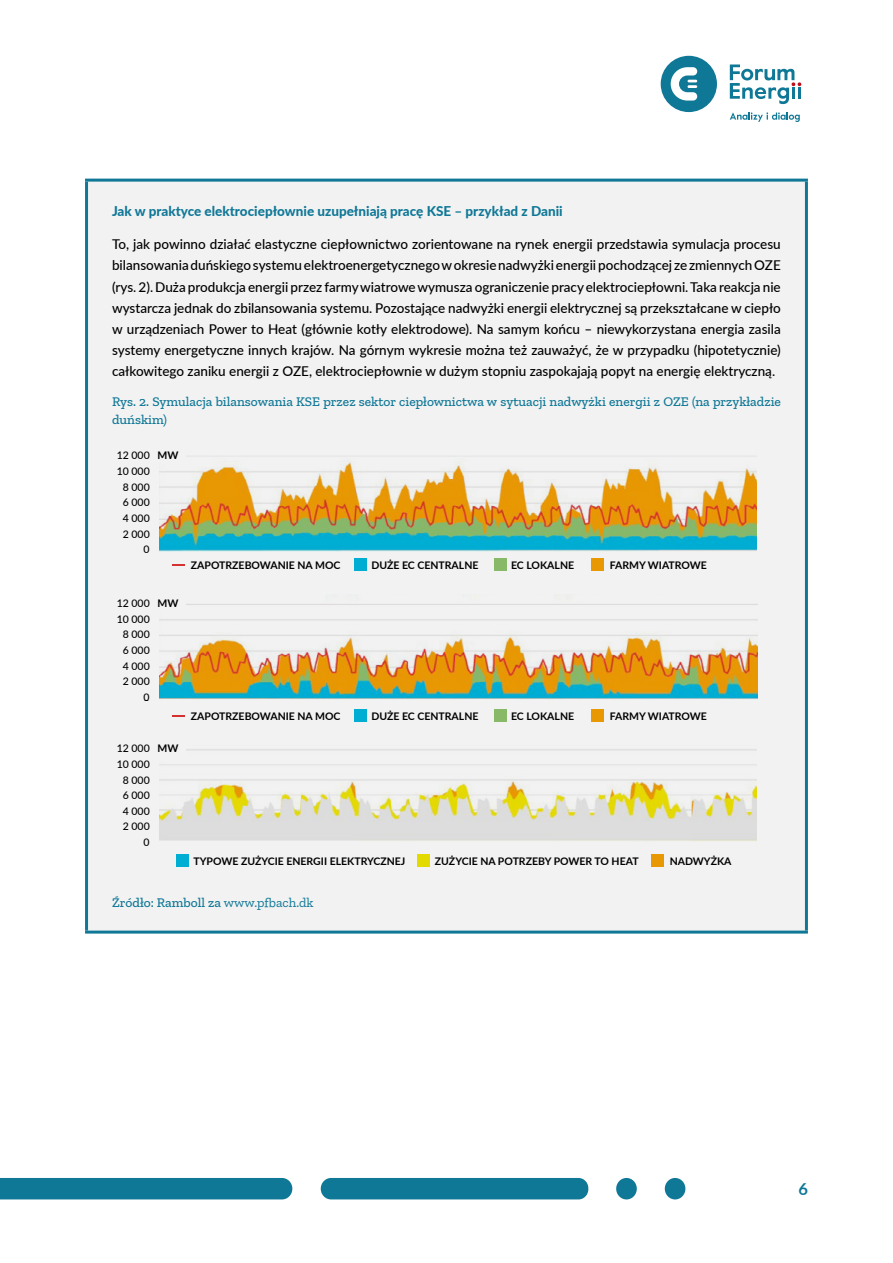
<style>
.page{position:relative;width:893px;height:1263px;background:#fff}
.page>*{position:absolute;margin:0;border:0;box-sizing:border-box;transform-origin:0 0}
.t1{font:700 16.5px "Lato";color:#107897}
.t2{font:500 13.5px/21px "Lato";color:#000;text-align:justify}
.rysunek_podpis{font:500 13.5px/18px "Zilla Slab";color:#107897}
.t3{font:800 13.5px "Lato";color:#107897}
.t4{font:700 10.5px "Lato";color:#000}
.t5{font:500 10.5px "Lato";color:#000}
.s1{font-weight:700}
.s2{font-weight:400}
</style>
<div class="page">
<div style="left:0;top:1178px;width:292px;height:21px;background:#107897"></div>
<div style="left:321px;top:1178px;width:267px;height:21px;background:#107897;border-radius:10px"></div>
<div style="left:616px;top:1178px;width:21px;height:21px;background:#107897;border-radius:50%"></div>
<div style="left:665px;top:1178px;width:20px;height:21px;background:#107897;border-radius:50%"></div>
<svg style="left:660px;top:55px;width:142px;height:67px"></svg>
<div style="left:87px;top:180px;width:719px;height:752px;background:#f2f2f2"></div>
<hr style="left:85px;top:179px;width:723px;height:3px;background:#107897">
<hr style="left:85px;top:182px;width:3px;height:748px;background:#107897">
<hr style="left:805px;top:182px;width:3px;height:748px;background:#107897">
<hr style="left:85px;top:930px;width:723px;height:3px;background:#107897">
<img style="left:159px;top:461px;width:597px;height:90px">
<svg style="left:172px;top:564px;width:13px;height:1px"></svg>
<div style="left:354px;top:558px;width:13px;height:13px;background:#00add3"></div>
<div style="left:494px;top:558px;width:12px;height:13px;background:#87b969"></div>
<div style="left:591px;top:558px;width:13px;height:13px;background:#e89802"></div>
<div style="left:153px;top:448px;width:32px;height:15px;background:#f2f2f2"></div>
<svg style="left:172px;top:715px;width:13px;height:1px"></svg>
<div style="left:354px;top:709px;width:13px;height:13px;background:#00add3"></div>
<div style="left:494px;top:709px;width:12px;height:13px;background:#87b969"></div>
<div style="left:591px;top:709px;width:13px;height:13px;background:#e89802"></div>
<div style="left:176px;top:854px;width:13px;height:13px;background:#00add3"></div>
<div style="left:417px;top:854px;width:13px;height:13px;background:#e3da02"></div>
<div style="left:651px;top:854px;width:13px;height:13px;background:#e89802"></div>
<img style="left:159px;top:594px;width:598px;height:106px">
<img style="left:159px;top:749px;width:597px;height:92px">
<div style="left:153px;top:596px;width:32px;height:14px;background:#f2f2f2"></div>
<div style="left:153px;top:741px;width:32px;height:15px;background:#f2f2f2"></div>
<p class="t3" style="left:112px;top:202px;width:452px">Jak w praktyce elektrociepłownie uzupełniają pracę KSE – przykład z Danii</p>
<p class="t2" style="left:112px;top:233px;width:670px">To, jak powinno działać elastyczne ciepłownictwo zorientowane na rynek energii przedstawia symulacja procesu bilansowania duńskiego systemu elektroenergetycznego wokresie nadwyżki energii pochodzącej ze zmiennych OZE (rys. 2). Duża produkcja energii przez farmy wiatrowe wymusza ograniczenie pracy elektrociepłowni. Taka reakcja nie wystarcza jednak do zbilansowania systemu. Pozostające nadwyżki energii elektrycznej są przekształcane w ciepło w urządzeniach Power to Heat (głównie kotły elektrodowe). Na samym końcu – niewykorzystana energia zasila systemy energetyczne innych krajów. Na górnym wykresie można też zauważyć, że w przypadku (hipotetycznie) całkowitego zaniku energii z OZE, elektrociepłownie w dużym stopniu zaspokajają popyt na energię elektryczną.</p>
<p class="rysunek_podpis" style="left:112px;top:392px;width:670px">Rys. 2. Symulacja bilansowania KSE przez sektor ciepłownictwa w sytuacji nadwyżki energii z OZE (na przykładzie duńskim)</p>
<p class="t5" style="left:117px;top:448px;width:63px">12 000 <span class="s1">MW</span></p>
<p class="t5" style="left:117px;top:464px;width:35px">10 000</p>
<p class="t5" style="left:123px;top:479px;width:29px">8 000</p>
<p class="t5" style="left:123px;top:495px;width:29px">6 000</p>
<p class="t5" style="left:123px;top:510px;width:29px">4 000</p>
<p class="t5" style="left:123px;top:526px;width:29px">2 000</p>
<p class="t5" style="left:144px;top:542px;width:8px">0</p>
<p class="t5" style="left:117px;top:596px;width:63px">12 000 <span class="s1">MW</span></p>
<p class="t5" style="left:117px;top:611px;width:35px">10 000</p>
<p class="t5" style="left:123px;top:627px;width:29px">8 000</p>
<p class="t5" style="left:123px;top:642px;width:29px">6 000</p>
<p class="t5" style="left:123px;top:658px;width:29px">4 000</p>
<p class="t5" style="left:123px;top:674px;width:29px">2 000</p>
<p class="t5" style="left:144px;top:689px;width:8px">0</p>
<p class="t5" style="left:117px;top:741px;width:63px">12 000 <span class="s1">MW</span></p>
<p class="t5" style="left:117px;top:756px;width:35px">10 000</p>
<p class="t5" style="left:123px;top:772px;width:29px">8 000</p>
<p class="t5" style="left:123px;top:788px;width:29px">6 000</p>
<p class="t5" style="left:123px;top:803px;width:29px">4 000</p>
<p class="t5" style="left:123px;top:819px;width:29px">2 000</p>
<p class="t5" style="left:144px;top:835px;width:8px">0</p>
<p class="t4" style="left:191px;top:557px;width:151px">ZAPOTRZEBOWANIE NA MOC</p>
<p class="t4" style="left:371px;top:557px;width:109px">DUŻE EC CENTRALNE</p>
<p class="t4" style="left:511px;top:557px;width:65px">EC LOKALNE</p>
<p class="t4" style="left:610px;top:557px;width:99px">FARMY WIATROWE</p>
<p class="t4" style="left:191px;top:709px;width:151px">ZAPOTRZEBOWANIE NA MOC</p>
<p class="t4" style="left:371px;top:709px;width:109px">DUŻE EC CENTRALNE</p>
<p class="t4" style="left:511px;top:709px;width:65px">EC LOKALNE</p>
<p class="t4" style="left:610px;top:709px;width:99px">FARMY WIATROWE</p>
<p class="t4" style="left:193px;top:853px;width:213px">TYPOWE ZUŻYCIE ENERGII ELEKTRYCZNEJ</p>
<p class="t4" style="left:435px;top:853px;width:205px">ZUŻYCIE NA POTRZEBY POWER TO HEAT</p>
<p class="t4" style="left:670px;top:853px;width:63px">NADWYŻKA</p>
<p class="rysunek_podpis" style="left:112px;top:893px;width:203px">Źródło: Ramboll za <span class="s2">www.pfbach.dk</span></p>
<p class="t1" style="left:798px;top:1177px;width:11px">6</p>
</div>
